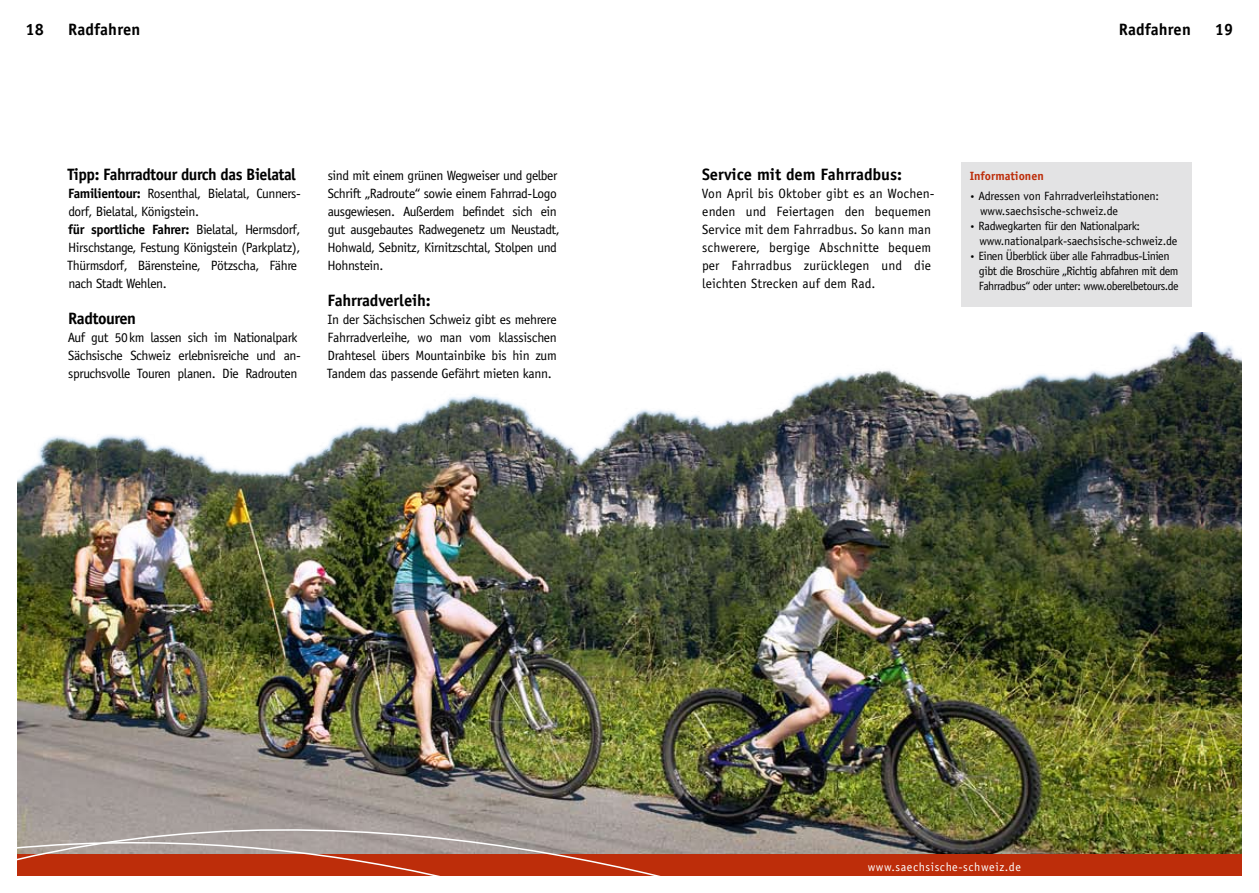
<style>
.page{position:relative;width:1259px;height:893px;background:#fff}
.page>*{position:absolute;margin:0;border:0;box-sizing:border-box;transform-origin:0 0}
.t1{font:700 16.5px "Officina Sans";letter-spacing:-.01em;color:#000}
.t2{font:700 16.5px "Officina Sans";letter-spacing:-.03em;color:#000}
.t3{font:700 16.5px "Officina Sans";letter-spacing:.01em;color:#000}
.t4{font:13.5px/18px "Officina Sans";letter-spacing:-.03em;color:#000}
.t5{font:13.5px/18px "Officina Sans";letter-spacing:.01em;color:#000}
.t6{font:12px/15px "Officina Sans";letter-spacing:-.03em;color:#000}
.t7{font:12px/15px "Officina Sans";letter-spacing:-.01em;color:#000}
.t8{font:12px "Officina Sans";letter-spacing:.05em;color:#fff}
.t9{font:700 12px "Officina Sans";color:#bd2d0a}
.s1{font-weight:700}
.s2{font-family:"Humanist 521 BT";font-weight:300;font-size:9px}
</style>
<div class="page">
<img style="left:17px;top:333px;width:1184px;height:522px">
<img style="left:1201px;top:333px;width:41px;height:522px">
<div style="left:17px;top:855px;width:1225px;height:21px;background:#bd2d0a"></div>
<img style="left:506px;top:764px;width:329px;height:112px">
<svg style="left:17px;top:754px;width:489px;height:122px"></svg>
<div style="left:961px;top:162px;width:230px;height:144px;background:#e3e3e4"></div>
<p class="t1" style="left:26px;top:19px;width:20px">18</p>
<p class="t3" style="left:68px;top:19px;width:74px">Radfahren</p>
<p class="t2" style="left:67px;top:164px;width:230px">Tipp: Fahrradtour durch das Bielatal</p>
<p class="t4" style="left:67px;top:185px;width:235px"><span class="s1">Familientour:</span> Rosenthal, Bielatal, Cunners&shy;dorf, Bielatal, Königstein.<br><span class="s1">für sportliche Fahrer:</span> Bielatal, Hermsdorf, Hirschstange, Festung Königstein (Parkplatz), Thürmsdorf, Bärensteine, Pötzscha, Fähre nach Stadt Wehlen.</p>
<p class="t2" style="left:68px;top:308px;width:69px">Radtouren</p>
<p class="t4" style="left:68px;top:329px;width:235px">Auf gut 50km lassen sich im Nationalpark<br>Sächsische Schweiz erlebnisreiche und an&shy;spruchsvolle Touren planen. Die Radrouten</p>
<p class="t4" style="left:327px;top:167px;width:234px">sind mit einem grünen Wegweiser und gelber Schrift „Radroute“ sowie einem Fahrrad-Logo ausgewiesen. Außerdem befindet sich ein gut ausgebautes Radwegenetz um Neustadt, Hohwald, Sebnitz, Kirnitzschtal, Stolpen und Hohnstein.</p>
<p class="t1" style="left:327px;top:290px;width:105px">Fahrradverleih:</p>
<p class="t4" style="left:327px;top:311px;width:232px;text-align:justify">In der Sächsischen Schweiz gibt es mehrere Fahrradverleihe, wo man vom klassischen Drahtesel übers Mountainbike bis hin zum Tandem das passende Gefährt mieten kann.</p>
<p class="t3" style="left:1118px;top:19px;width:74px">Radfahren</p>
<p class="t1" style="left:1215px;top:19px;width:20px">19</p>
<p class="t1" style="left:702px;top:164px;width:201px">Service mit dem Fahrradbus:</p>
<p class="t5" style="left:702px;top:185px;width:234px">Von April bis Oktober gibt es an Wochen&shy;enden und Feiertagen den bequemen Service mit dem Fahrradbus. So kann man schwerere, bergige Abschnitte bequem per Fahrradbus zurücklegen und die leichten Strecken auf dem Rad.</p>
<p class="t9" style="left:969px;top:169px;width:76px">Informationen</p>
<p class="t7" style="left:980px;top:188px;width:180px;text-indent:-10px"><span class="s2">•</span> Adressen von Fahrradverleihstationen: www.saechsische-schweiz.de</p>
<p class="t6" style="left:979px;top:218px;width:199px;text-indent:-10px"><span class="s2">•</span> Radwegkarten für den Nationalpark: www.nationalpark-saechsische-schweiz.de</p>
<p class="t6" style="left:978px;top:248px;width:201px;text-indent:-9px"><span class="s2">•</span> Einen Überblick über alle Fahrradbus-Linien gibt die Broschüre „Richtig abfahren mit dem<br>Fahrradbus“ oder unter: www.oberelbetours.de</p>
<p class="t8" style="left:868px;top:860px;width:155px">www.saechsische-schweiz.de</p>
</div>
